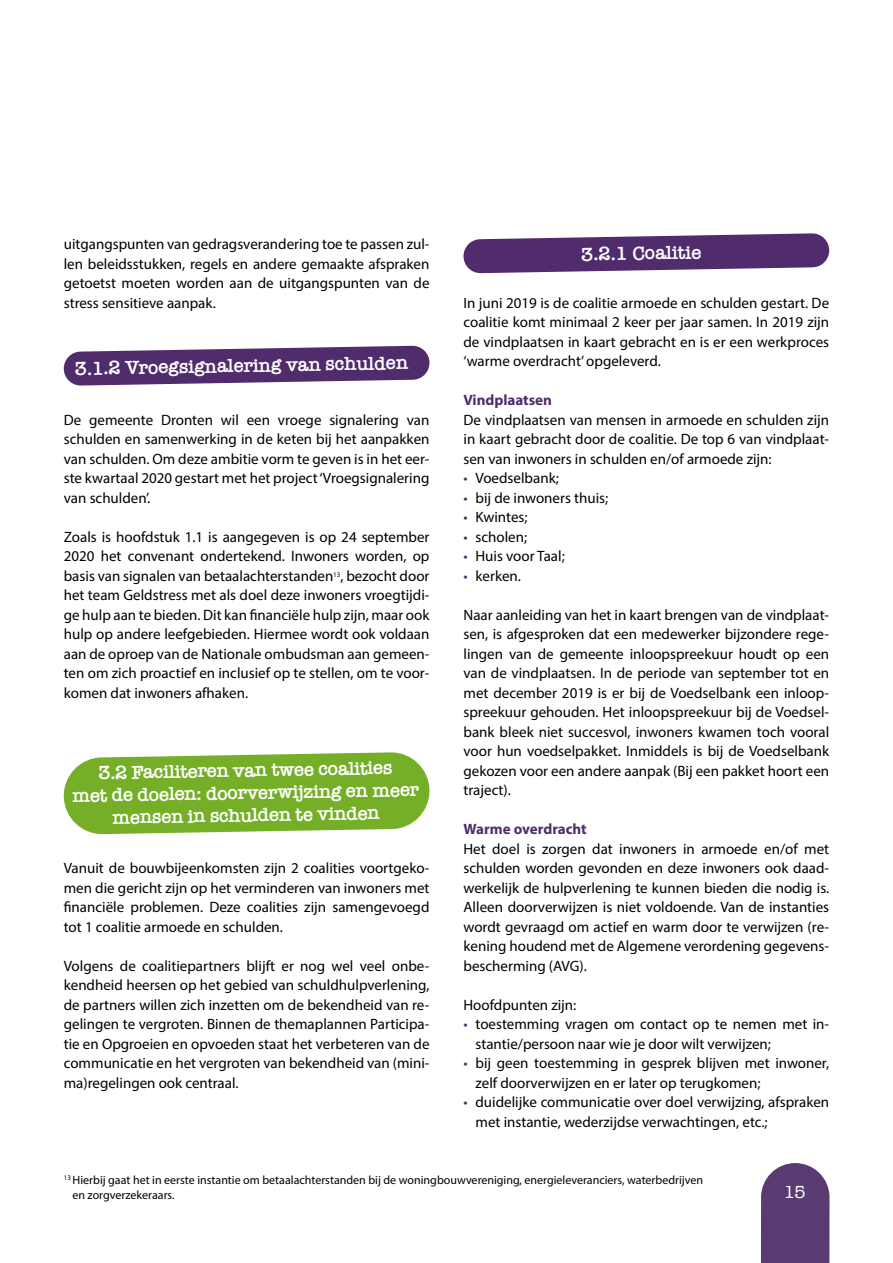
<style>
.page{position:relative;width:893px;height:1263px;background:#fff}
.page>*{position:absolute;margin:0;border:0;box-sizing:border-box;transform-origin:0 0}
.t1{font:600 19.5px/22.5px "American Typewriter";color:#fff;text-align:center}
.t2{font:18px "American Typewriter";color:#fff}
.t3{font:15px/19.5px "Myriad Pro";color:#000;text-align:justify}
.t4{font:700 15px "Myriad Pro";color:#502c6d}
.t5{font:12px/15px "Myriad Pro";color:#000}
.s1{color:#502c6d}
</style>
<div class="page">
<svg style="left:760px;top:1163px;width:69px;height:100px;background:#684b7e"></svg>
<svg style="left:64px;top:346px;width:366px;height:40px;background:#6d4f85"></svg>
<svg style="left:63px;top:752px;width:367px;height:82px;background:#83b73e"></svg>
<svg style="left:463px;top:233px;width:366px;height:40px;background:#6d4f85"></svg>
<p class="t3" style="left:64px;top:234px;width:367px">uitgangspunten van gedragsverandering toe te passen zul&shy;len beleidsstukken, regels en andere gemaakte afspraken getoetst moeten worden aan de uitgangspunten van de stress sensitieve aanpak.</p>
<h1 class="t1" style="left:75px;top:357px;width:335px;rotate:-1deg">3.1.2 Vroegsignalering van schulden</h1>
<p class="t3" style="left:64px;top:409px;width:367px">De gemeente Dronten wil een vroege signalering van schulden en samenwerking in de keten bij het aanpakken van schulden. Om deze ambitie vorm te geven is in het eer&shy;ste kwartaal 2020 gestart met het project ‘Vroegsignalering van schulden’.</p>
<p class="t3" style="left:64px;top:526px;width:367px">Zoals is hoofdstuk 1.1 is aangegeven is op 24 september 2020 het convenant ondertekend. Inwoners worden, op basis van signalen van betaalachterstanden<sup>13</sup>, bezocht door het team Geldstress met als doel deze inwoners vroegtijdi&shy;ge hulp aan te bieden. Dit kan financiële hulp zijn, maar ook hulp op andere leefgebieden. Hiermee wordt ook voldaan aan de oproep van de Nationale ombudsman aan gemeen&shy;ten om zich proactief en inclusief op te stellen, om te voor&shy;komen dat inwoners afhaken.</p>
<h1 class="t1" style="left:72px;top:761px;width:349px;rotate:-1deg">3.2 Faciliteren van twee coalities<br>met de doelen: doorverwijzing en meer mensen in schulden te vinden</h1>
<p class="t3" style="left:64px;top:858px;width:367px">Vanuit de bouwbijeenkomsten zijn 2 coalities voortgeko&shy;men die gericht zijn op het verminderen van inwoners met financiële problemen. Deze coalities zijn samengevoegd tot 1 coalitie armoede en schulden.</p>
<p class="t3" style="left:64px;top:955px;width:367px">Volgens de coalitiepartners blijft er nog wel veel onbe&shy;kendheid heersen op het gebied van schuldhulpverlening, de partners willen zich inzetten om de bekendheid van re&shy;gelingen te vergroten. Binnen de themaplannen Participa&shy;tie en Opgroeien en opvoeden staat het verbeteren van de communicatie en het vergroten van bekendheid van (mini&shy;ma)regelingen ook centraal.</p>
<h1 class="t1" style="left:581px;top:242px;width:122px;rotate:-1deg">3.2.1 Coalitie</h1>
<p class="t3" style="left:463px;top:292px;width:367px">In juni 2019 is de coalitie armoede en schulden gestart. De coalitie komt minimaal 2 keer per jaar samen. In 2019 zijn de vindplaatsen in kaart gebracht en is er een werkproces ‘warme overdracht’ opgeleverd.</p>
<p class="t4" style="left:463px;top:390px;width:90px">Vindplaatsen</p>
<p class="t3" style="left:463px;top:409px;width:367px">De vindplaatsen van mensen in armoede en schulden zijn in kaart gebracht door de coalitie. De top 6 van vindplaat&shy;sen van inwoners in schulden en/of armoede zijn:</p>
<p class="t3" style="left:463px;top:468px;width:97px"><span class="s1">•</span> Voedselbank;</p>
<p class="t3" style="left:463px;top:487px;width:146px"><span class="s1">•</span> bij de inwoners thuis;</p>
<p class="t3" style="left:463px;top:507px;width:66px"><span class="s1">•</span> Kwintes;</p>
<p class="t3" style="left:463px;top:526px;width:65px"><span class="s1">•</span> scholen;</p>
<p class="t3" style="left:463px;top:546px;width:103px"><span class="s1">•</span> Huis voor Taal;</p>
<p class="t3" style="left:463px;top:565px;width:59px"><span class="s1">•</span> kerken.</p>
<p class="t3" style="left:463px;top:604px;width:367px">Naar aanleiding van het in kaart brengen van de vindplaat&shy;sen, is afgesproken dat een medewerker bijzondere rege&shy;lingen van de gemeente inloopspreekuur houdt op een van de vindplaatsen. In de periode van september tot en met december 2019 is er bij de Voedselbank een inloop&shy;spreekuur gehouden. Het inloopspreekuur bij de Voedsel&shy;bank bleek niet succesvol, inwoners kwamen toch vooral voor hun voedselpakket. Inmiddels is bij de Voedselbank gekozen voor een andere aanpak (Bij een pakket hoort een traject).</p>
<p class="t4" style="left:463px;top:819px;width:125px">Warme overdracht</p>
<p class="t3" style="left:463px;top:838px;width:367px">Het doel is zorgen dat inwoners in armoede en/of met schulden worden gevonden en deze inwoners ook daad&shy;werkelijk de hulpverlening te kunnen bieden die nodig is.<br>Alleen doorverwijzen is niet voldoende. Van de instanties wordt gevraagd om actief en warm door te verwijzen (re&shy;kening houdend met de Algemene verordening gegevens&shy;bescherming (AVG).</p>
<p class="t3" style="left:463px;top:994px;width:114px">Hoofdpunten zijn:</p>
<p class="t3" style="left:475px;top:1014px;width:355px;text-indent:-12px"><span class="s1">•</span> toestemming vragen om contact op te nemen met in&shy;stantie/persoon naar wie je door wilt verwijzen;</p>
<p class="t3" style="left:475px;top:1053px;width:355px;text-indent:-12px"><span class="s1">•</span> bij geen toestemming in gesprek blijven met inwoner, zelf doorverwijzen en er later op terugkomen;</p>
<p class="t3" style="left:475px;top:1092px;width:355px;text-indent:-12px"><span class="s1">•</span> duidelijke communicatie over doel verwijzing, afspraken met instantie, wederzijdse verwachtingen, etc.;</p>
<p class="t5" style="left:72px;top:1172px;width:632px;text-indent:-9px"><sup>13</sup> Hierbij gaat het in eerste instantie om betaalachterstanden bij de woningbouwvereniging, energieleveranciers, waterbedrijven en zorgverzekeraars.</p>
<p class="t2" style="left:784px;top:1178px;width:23px">15</p>
</div>
